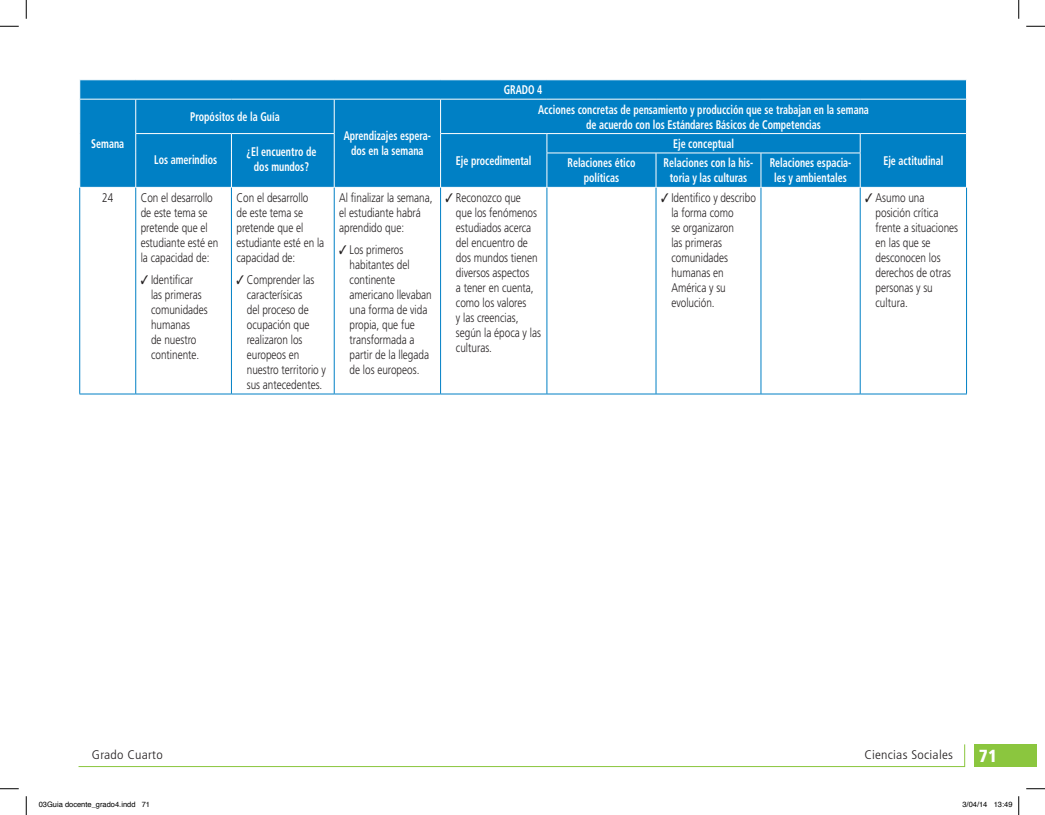
<style>
.page{position:relative;width:1045px;height:815px;background:#fff}
.page>*{position:absolute;margin:0;border:0;box-sizing:border-box;transform-origin:0 0}
.t1{font:900 condensed 17.5px "Frutiger LT Std";color:#fff}
.t2{font:300 12.5px/15px "Frutiger LT Std";color:#231f20;scale:.8 1}
.t3{font:700 condensed 12.5px/15px "Frutiger LT Std";color:#fff;text-align:center;scale:.8 1}
.t4{font:300 condensed 12.5px "Frutiger LT Std";letter-spacing:.02em;color:#231f20;scale:1.1 1}
.t5{font:7.5px "Helvetica";color:#000}
</style>
<div class="page">
<div style="left:974px;top:743px;width:62px;height:23px;background:#8bc63e"></div>
<svg style="left:78px;top:744px;width:887px;height:23px"></svg>
<div style="left:80px;top:80px;width:886px;height:107px;background:#0080c5"></div>
<svg style="left:79px;top:80px;width:1px;height:19px"></svg>
<hr style="left:79px;top:99px;width:57px;height:1px;background:#fff">
<svg style="left:79px;top:133px;width:1px;height:20px"></svg>
<hr style="left:136px;top:99px;width:95px;height:1px;background:#fff">
<hr style="left:135px;top:99px;width:1px;height:34px;background:#fff">
<hr style="left:231px;top:99px;width:103px;height:1px;background:#fff">
<hr style="left:334px;top:99px;width:106px;height:1px;background:#fff">
<hr style="left:334px;top:99px;width:1px;height:34px;background:#fff">
<hr style="left:440px;top:99px;width:107px;height:1px;background:#fff">
<hr style="left:440px;top:99px;width:1px;height:34px;background:#fff">
<hr style="left:547px;top:99px;width:109px;height:1px;background:#fff">
<hr style="left:656px;top:99px;width:105px;height:1px;background:#fff">
<hr style="left:761px;top:99px;width:99px;height:1px;background:#fff">
<hr style="left:860px;top:99px;width:107px;height:1px;background:#fff">
<hr style="left:135px;top:133px;width:96px;height:1px;background:#fff">
<svg style="left:135px;top:134px;width:1px;height:19px"></svg>
<hr style="left:231px;top:133px;width:103px;height:1px;background:#fff">
<svg style="left:231px;top:134px;width:1px;height:19px"></svg>
<svg style="left:334px;top:134px;width:1px;height:19px"></svg>
<hr style="left:135px;top:153px;width:1px;height:34px;background:#fff">
<hr style="left:231px;top:153px;width:1px;height:34px;background:#fff">
<hr style="left:334px;top:153px;width:1px;height:34px;background:#fff">
<hr style="left:440px;top:133px;width:107px;height:1px;background:#fff">
<svg style="left:440px;top:134px;width:1px;height:19px"></svg>
<hr style="left:440px;top:153px;width:1px;height:34px;background:#fff">
<hr style="left:547px;top:133px;width:109px;height:1px;background:#fff">
<svg style="left:546px;top:134px;width:1px;height:19px"></svg>
<hr style="left:656px;top:133px;width:105px;height:1px;background:#fff">
<hr style="left:761px;top:133px;width:99px;height:1px;background:#fff">
<hr style="left:860px;top:133px;width:107px;height:1px;background:#fff">
<svg style="left:860px;top:134px;width:1px;height:19px"></svg>
<hr style="left:546px;top:153px;width:110px;height:1px;background:#fff">
<hr style="left:546px;top:153px;width:1px;height:34px;background:#fff">
<hr style="left:656px;top:153px;width:105px;height:1px;background:#fff">
<hr style="left:655px;top:153px;width:1px;height:34px;background:#fff">
<hr style="left:761px;top:153px;width:99px;height:1px;background:#fff">
<hr style="left:760px;top:153px;width:1px;height:34px;background:#fff">
<hr style="left:860px;top:153px;width:1px;height:34px;background:#fff">
<hr style="left:79px;top:188px;width:1px;height:205px;background:#0080c5">
<hr style="left:135px;top:188px;width:1px;height:205px;background:#0080c5">
<hr style="left:231px;top:188px;width:1px;height:205px;background:#0080c5">
<hr style="left:334px;top:188px;width:1px;height:205px;background:#0080c5">
<hr style="left:440px;top:188px;width:1px;height:205px;background:#0080c5">
<hr style="left:546px;top:188px;width:1px;height:205px;background:#0080c5">
<hr style="left:655px;top:188px;width:1px;height:205px;background:#0080c5">
<hr style="left:760px;top:188px;width:1px;height:205px;background:#0080c5">
<hr style="left:860px;top:188px;width:1px;height:205px;background:#0080c5">
<hr style="left:966px;top:188px;width:1px;height:205px;background:#0080c5">
<hr style="left:79px;top:393px;width:57px;height:1px;background:#0080c5">
<hr style="left:136px;top:393px;width:95px;height:1px;background:#0080c5">
<hr style="left:231px;top:393px;width:103px;height:1px;background:#0080c5">
<hr style="left:334px;top:393px;width:106px;height:1px;background:#0080c5">
<hr style="left:440px;top:393px;width:107px;height:1px;background:#0080c5">
<hr style="left:547px;top:393px;width:109px;height:1px;background:#0080c5">
<hr style="left:656px;top:393px;width:105px;height:1px;background:#0080c5">
<hr style="left:761px;top:393px;width:99px;height:1px;background:#0080c5">
<hr style="left:860px;top:393px;width:107px;height:1px;background:#0080c5">
<svg style="left:0;top:25px;width:19px;height:2px"></svg>
<svg style="left:1026px;top:25px;width:19px;height:2px"></svg>
<svg style="left:0;top:788px;width:19px;height:1px"></svg>
<svg style="left:1026px;top:788px;width:19px;height:1px"></svg>
<svg style="left:25px;top:0;width:2px;height:19px"></svg>
<svg style="left:25px;top:796px;width:2px;height:18px"></svg>
<svg style="left:1018px;top:0;width:1px;height:19px"></svg>
<svg style="left:1018px;top:796px;width:1px;height:18px"></svg>
<p class="t3" style="left:91px;top:136px;width:43px">Semana</p>
<p class="t3" style="left:190px;top:109px;width:113px">Propósitos de la Guía</p>
<p class="t3" style="left:154px;top:152px;width:80px">Los amerindios</p>
<p class="t3" style="left:246px;top:144px;width:89px">¿El encuentro de dos mundos?</p>
<p class="t2" style="left:102px;top:190px;width:15px">24</p>
<p class="t2" style="left:141px;top:190px;width:99px">Con el desarrollo de este tema se pretende que el estudiante esté en la capacidad de:</p>
<p class="t2" style="left:151px;top:272px;width:72px;text-indent:-10px">✓ Identificar<br>las primeras comunidades humanas<br>de nuestro continente.</p>
<p class="t2" style="left:236px;top:190px;width:111px">Con el desarrollo<br>de este tema se pretende que el estudiante esté en la capacidad de:</p>
<p class="t2" style="left:247px;top:272px;width:101px;text-indent:-10px">✓ Comprender las caracterísicas<br>del proceso de ocupación que realizaron los europeos en nuestro territorio y sus antecedentes.</p>
<p class="t3" style="left:344px;top:129px;width:111px">Aprendizajes espera&shy;dos en la semana</p>
<p class="t2" style="left:339px;top:190px;width:118px">Al finalizar la semana, el estudiante habrá aprendido que:</p>
<p class="t2" style="left:349px;top:242px;width:104px;text-indent:-10px">✓ Los primeros habitantes del continente americano llevaban una forma de vida propia, que fue transformada a partir de la llegada de los europeos.</p>
<p class="t3" style="left:504px;top:82px;width:50px">GRADO 4</p>
<p class="t3" style="left:538px;top:102px;width:415px">Acciones concretas de pensamiento y producción que se trabajan en la semana de acuerdo con los Estándares Básicos de Competencias</p>
<p class="t3" style="left:456px;top:153px;width:96px">Eje procedimental</p>
<p class="t3" style="left:673px;top:136px;width:78px">Eje conceptual</p>
<p class="t3" style="left:567px;top:155px;width:86px">Relaciones ético</p>
<p class="t3" style="left:883px;top:153px;width:77px">Eje actitudinal</p>
<p class="t3" style="left:584px;top:170px;width:46px">políticas</p>
<p class="t3" style="left:663px;top:155px;width:114px">Relaciones con la his&shy;toria y las culturas</p>
<p class="t3" style="left:769px;top:155px;width:104px">Relaciones espacia&shy;les y ambientales</p>
<p class="t2" style="left:456px;top:190px;width:108px;text-indent:-10px">✓ Reconozco que<br>que los fenómenos estudiados acerca del encuentro de dos mundos tienen diversos aspectos<br>a tener en cuenta, como los valores<br>y las creencias, según la época y las culturas.</p>
<p class="t2" style="left:671px;top:190px;width:107px;text-indent:-10px">✓ Identifico y describo la forma como<br>se organizaron<br>las primeras comunidades humanas en<br>América y su evolución.</p>
<p class="t2" style="left:875px;top:190px;width:105px;text-indent:-10px">✓ Asumo una posición crítica frente a situaciones en las que se desconocen los derechos de otras personas y su cultura.</p>
<p class="t4" style="left:92px;top:747px;width:66px">Grado Cuarto</p>
<p class="t4" style="left:864px;top:747px;width:82px">Ciencias Sociales</p>
<h1 class="t1" style="left:979px;top:745px;width:20px">71</h1>
<p class="t5" style="left:39px;top:798px;width:113px">03Guia docente_grado4.indd 71</p>
<p class="t5" style="left:962px;top:798px;width:52px">3/04/14 13:49</p>
</div>
